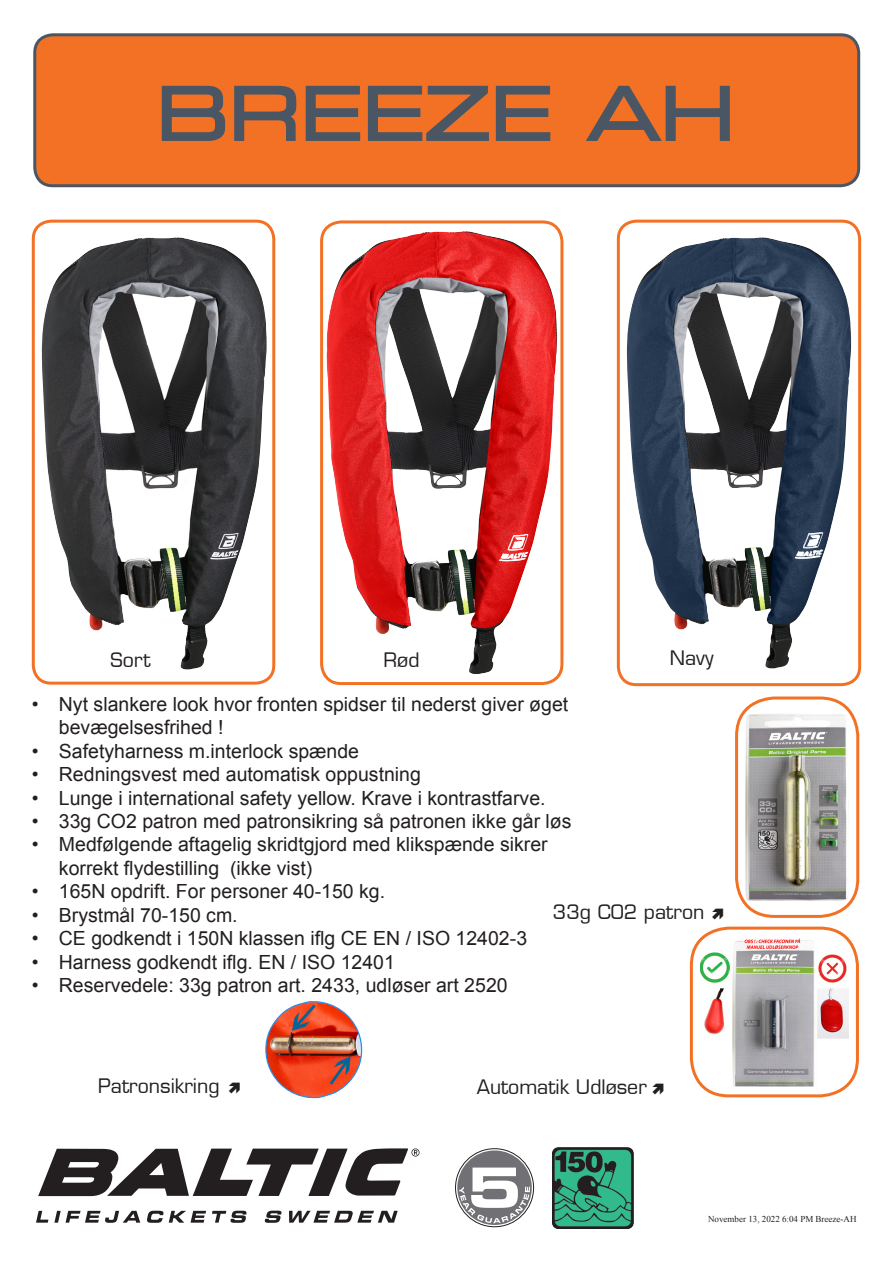
<style>
.page{position:relative;width:893px;height:1263px;background:#fff}
.page>*{position:absolute;margin:0;border:0;box-sizing:border-box;transform-origin:0 0}
.t1{font:72px "Eurostile LT Extended Two";color:#4a5664}
.t2{font:19.5px/23.4px "Arial";color:#231f20}
.t3{font:19.5px "Eurostile LT";color:#231f20}
.t4{font:9px "Times New Roman";color:#231f20}
</style>
<div class="page">
<img style="left:265px;top:1001px;width:98px;height:98px">
<img style="left:745px;top:713px;width:104px;height:188px">
<div style="left:735px;top:696px;width:124px;height:222px;border:3px solid #f37124;border-radius:38px"></div>
<img style="left:700px;top:937px;width:149px;height:149px">
<div style="left:690px;top:927px;width:169px;height:170px;border:3px solid #f37124;border-radius:37px"></div>
<img style="left:41px;top:237px;width:226px;height:432px">
<div style="left:32px;top:220px;width:243px;height:465px;border:3px solid #f37124;border-radius:18px"></div>
<img style="left:325px;top:231px;width:234px;height:443px">
<div style="left:320px;top:220px;width:243px;height:465px;border:3px solid #f37124;border-radius:20px"></div>
<img style="left:626px;top:237px;width:226px;height:431px">
<div style="left:617px;top:220px;width:244px;height:466px;border:3px solid #f37124;border-radius:18px"></div>
<div style="left:35px;top:35px;width:824px;height:151px;background:#f37124;border-radius:18px"></div>
<svg style="left:161px;top:85px;width:65px;height:56px"></svg>
<svg style="left:234px;top:85px;width:63px;height:56px"></svg>
<svg style="left:305px;top:85px;width:246px;height:56px"></svg>
<svg style="left:586px;top:85px;width:144px;height:56px"></svg>
<div style="left:33px;top:33px;width:827px;height:154px;border:3px solid #4a5664;border-radius:18px"></div>
<img style="left:553px;top:1147px;width:81px;height:81px">
<svg style="left:36px;top:1211px;width:12px;height:12px"></svg>
<svg style="left:54px;top:1211px;width:86px;height:12px"></svg>
<svg style="left:147px;top:1211px;width:59px;height:12px"></svg>
<svg style="left:212px;top:1211px;width:35px;height:12px"></svg>
<svg style="left:264px;top:1210px;width:18px;height:13px"></svg>
<svg style="left:289px;top:1211px;width:109px;height:12px"></svg>
<svg style="left:38px;top:1148px;width:381px;height:48px"></svg>
<svg style="left:455px;top:1149px;width:79px;height:78px"></svg>
<div style="left:455px;top:1148px;width:79px;height:79px;border:1px solid #231f20;border-radius:50%"></div>
<div style="left:457px;top:1150px;width:75px;height:75px;background:#717074;border-radius:50%"></div>
<svg style="left:459px;top:1167px;width:71px;height:56px"></svg>
<p class="t1" style="left:156px;top:64px;width:580px">BREEZE AH</p>
<p class="t3" style="left:111px;top:648px;width:41px">Sort</p>
<p class="t3" style="left:384px;top:648px;width:37px">Rød</p>
<p class="t3" style="left:670px;top:646px;width:45px">Navy</p>
<p class="t2" style="left:59px;top:693px;width:511px;text-indent:-27px">• Nyt slankere look hvor fronten spidser til nederst giver øget bevægelsesfrihed !</p>
<p class="t2" style="left:32px;top:739px;width:329px">• Safetyharness m.interlock spænde</p>
<p class="t2" style="left:32px;top:763px;width:390px">• Redningsvest med automatisk oppustning</p>
<p class="t2" style="left:32px;top:786px;width:515px">• Lunge i international safety yellow. Krave i kontrastfarve.</p>
<p class="t2" style="left:32px;top:810px;width:541px">• 33g CO2 patron med patronsikring så patronen ikke går løs</p>
<p class="t2" style="left:59px;top:833px;width:490px;text-indent:-27px">• Medfølgende aftagelig skridtgjord med klikspænde sikrer korrekt flydestilling (ikke vist)</p>
<p class="t2" style="left:32px;top:880px;width:355px">• 165N opdrift. For personer 40-150 kg.</p>
<p class="t2" style="left:32px;top:903px;width:207px">• Brystmål 70-150 cm.</p>
<p class="t2" style="left:32px;top:927px;width:497px">• CE godkendt i 150N klassen iflg CE EN / ISO 12402-3</p>
<p class="t2" style="left:32px;top:950px;width:365px">• Harness godkendt iflg. EN / ISO 12401</p>
<p class="t2" style="left:32px;top:973px;width:477px">• Reservedele: 33g patron art. 2433, udløser art 2520</p>
<p class="t3" style="left:553px;top:900px;width:153px">33g CO2 patron</p>
<p class="t3" style="left:98px;top:1074px;width:123px">Patronsikring</p>
<p class="t3" style="left:477px;top:1075px;width:172px">Automatik Udløser</p>
<p class="t4" style="left:708px;top:1213px;width:150px">November 13, 2022 6:04 PM Breeze-AH</p>
</div>
